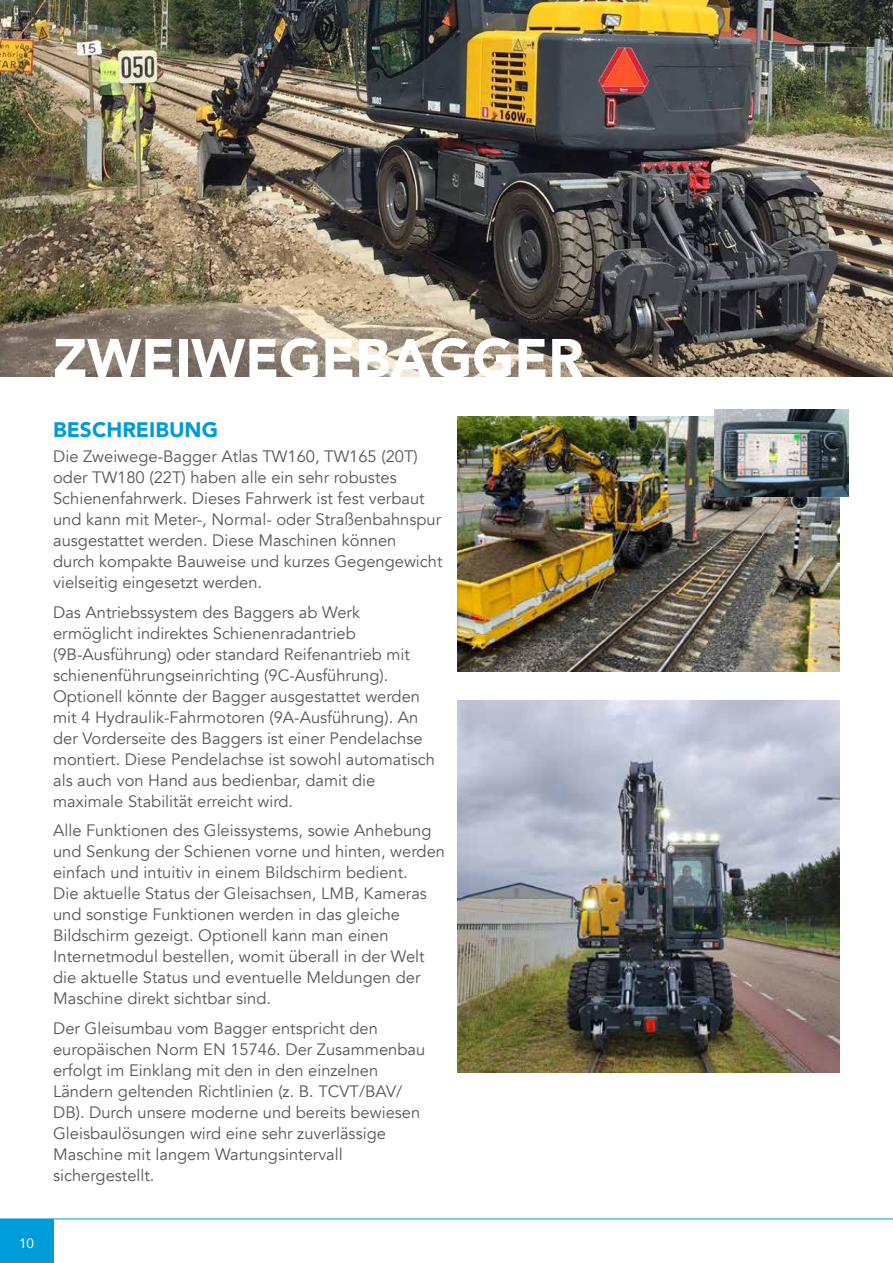
<style>
.page{position:relative;width:893px;height:1263px;background:#fff}
.page>*{position:absolute;margin:0;border:0;box-sizing:border-box;transform-origin:0 0}
.t1{font:900 54px "Avenir";color:#fff}
.t2{font:900 21px "Avenir";color:#009bd9}
.t3{font:16.5px/21px "Avenir";color:#575756}
.t4{font:13.5px "Avenir";color:#fff}
</style>
<div class="page">
<img style="left:0;top:0;width:893px;height:376px">
<img style="left:457px;top:416px;width:383px;height:255px">
<img style="left:457px;top:700px;width:383px;height:373px">
<hr style="left:0;top:1218px;width:893px;height:1px;background:#009bd9">
<div style="left:0;top:1219px;width:53px;height:44px;background:#009bd9"></div>
<img style="left:715px;top:409px;width:134px;height:87px">
<h1 class="t1" style="left:53px;top:312px;width:532px">ZWEIWEGEBAGGER</h1>
<p class="t2" style="left:53px;top:412px;width:166px">BESCHREIBUNG</p>
<p class="t3" style="left:53px;top:446px;width:391px">Die Zweiwege-Bagger Atlas TW160, TW165 (20T) oder TW180 (22T) haben alle ein sehr robustes Schienenfahrwerk. Dieses Fahrwerk ist fest verbaut und kann mit Meter-, Normal- oder Straßenbahnspur ausgestattet werden. Diese Maschinen können<br>durch kompakte Bauweise und kurzes Gegengewicht vielseitig eingesetzt werden.</p>
<p class="t3" style="left:53px;top:602px;width:383px">Das Antriebssystem des Baggers ab Werk ermöglicht indirektes Schienenradantrieb (9B-Ausführung) oder standard Reifenantrieb mit schienenführungseinrichting (9C-Ausführung).<br>Optionell könnte der Bagger ausgestattet werden mit 4 Hydraulik-Fahrmotoren (9A-Ausführung). An der Vorderseite des Baggers ist einer Pendelachse montiert. Diese Pendelachse ist sowohl automatisch als auch von Hand aus bedienbar, damit die maximale Stabilität erreicht wird.</p>
<p class="t3" style="left:53px;top:820px;width:393px">Alle Funktionen des Gleissystems, sowie Anhebung und Senkung der Schienen vorne und hinten, werden einfach und intuitiv in einem Bildschirm bedient.<br>Die aktuelle Status der Gleisachsen, LMB, Kameras und sonstige Funktionen werden in das gleiche Bildschirm gezeigt. Optionell kann man einen Internetmodul bestellen, womit überall in der Welt die aktuelle Status und eventuelle Meldungen der Maschine direkt sichtbar sind.</p>
<p class="t3" style="left:53px;top:1018px;width:373px">Der Gleisumbau vom Bagger entspricht den europäischen Norm EN 15746. Der Zusammenbau erfolgt im Einklang mit den in den einzelnen Ländern geltenden Richtlinien (z. B. TCVT/BAV/ DB). Durch unsere moderne und bereits bewiesen Gleisbaulösungen wird eine sehr zuverlässige Maschine mit langem Wartungsintervall sichergestellt.</p>
<p class="t4" style="left:19px;top:1233px;width:17px">10</p>
</div>
